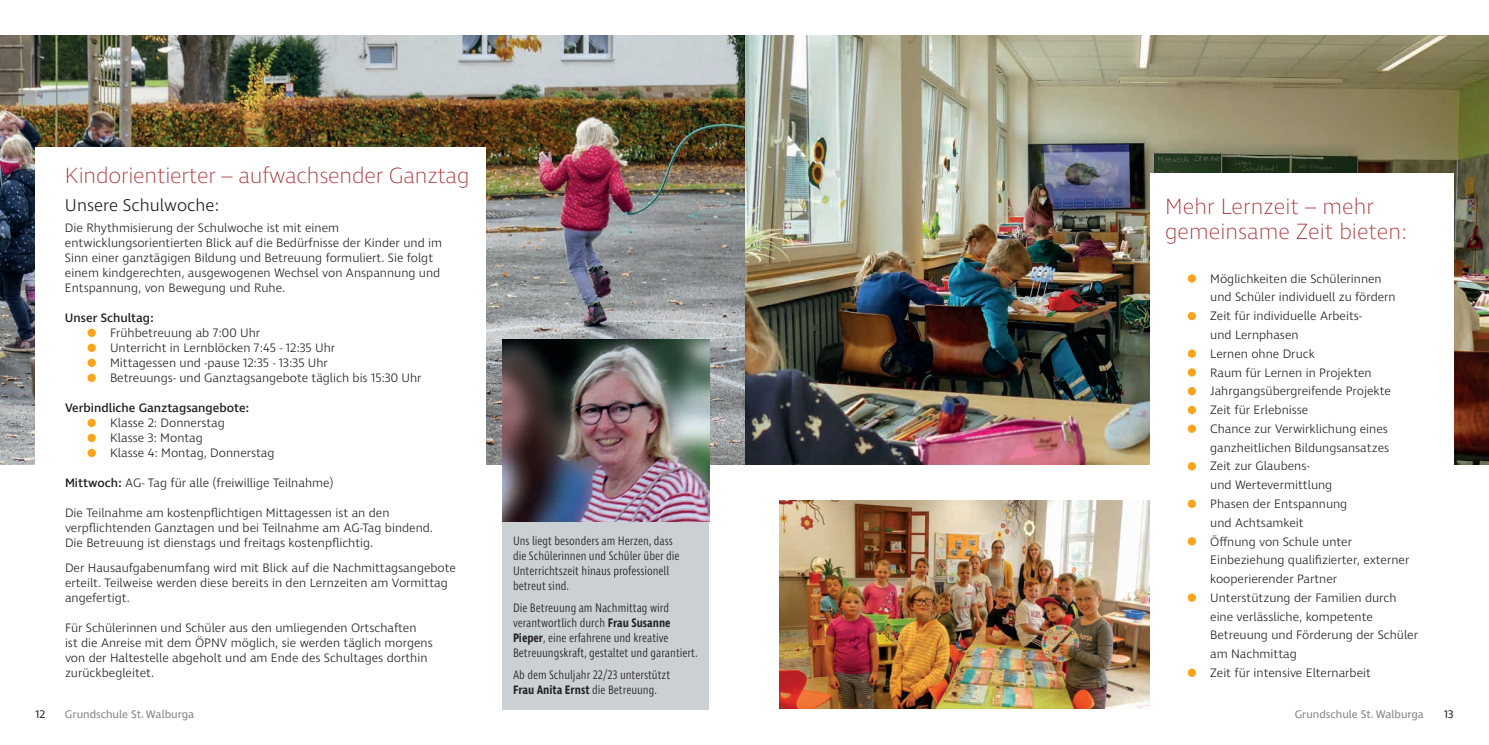
<style>
.page{position:relative;width:1489px;height:745px;background:#fff}
.page>*{position:absolute;margin:0;border:0;box-sizing:border-box;transform-origin:0 0}
.t1{font:200 22.5px/25px "Ingra";letter-spacing:-.01em;color:#a72b30}
.t2{font:300 17.5px "Ingra";color:#231f20}
.t3{font:300 12.5px/18.8px "Ingra";color:#231f20}
.t4{font:300 12.5px/15px "Ingra Cd";color:#231f20}
.t5{font:500 12.5px "Ingra";color:#231f20}
.t6{font:11.25px "Ingra";color:#808285}
.t7{font:11.25px "Ingra";color:#231f20}
.s1{font-weight:500}
.s2{font-weight:600}
</style>
<div class="page">
<img style="left:744px;top:35px;width:744px;height:429px">
<div style="left:1149px;top:172px;width:304px;height:416px;background:#fff"></div>
<div style="left:1187px;top:274px;width:8px;height:8px;background:#f9a51b;border-radius:50%"></div>
<div style="left:1187px;top:312px;width:8px;height:8px;background:#f9a51b;border-radius:50%"></div>
<div style="left:1187px;top:349px;width:8px;height:8px;background:#f9a51b;border-radius:50%"></div>
<div style="left:1187px;top:368px;width:8px;height:8px;background:#f9a51b;border-radius:50%"></div>
<div style="left:1187px;top:387px;width:8px;height:8px;background:#f9a51b;border-radius:50%"></div>
<svg style="left:1187px;top:405px;width:8px;height:9px"></svg>
<div style="left:1187px;top:424px;width:8px;height:8px;background:#f9a51b;border-radius:50%"></div>
<div style="left:1187px;top:462px;width:8px;height:8px;background:#f9a51b;border-radius:50%"></div>
<div style="left:1187px;top:499px;width:8px;height:8px;background:#f9a51b;border-radius:50%"></div>
<div style="left:1187px;top:537px;width:8px;height:8px;background:#f9a51b;border-radius:50%"></div>
<div style="left:1187px;top:593px;width:8px;height:8px;background:#f9a51b;border-radius:50%"></div>
<div style="left:1187px;top:668px;width:8px;height:8px;background:#f9a51b;border-radius:50%"></div>
<img style="left:0;top:35px;width:744px;height:429px">
<div style="left:35px;top:147px;width:450px;height:544px;background:#fff"></div>
<div style="left:87px;top:328px;width:9px;height:9px;background:#f9a51b;border-radius:50%"></div>
<svg style="left:87px;top:343px;width:9px;height:9px"></svg>
<svg style="left:87px;top:358px;width:9px;height:9px"></svg>
<svg style="left:87px;top:373px;width:9px;height:9px"></svg>
<svg style="left:87px;top:418px;width:9px;height:9px"></svg>
<svg style="left:87px;top:433px;width:9px;height:9px"></svg>
<svg style="left:87px;top:448px;width:9px;height:9px"></svg>
<img style="left:780px;top:500px;width:369px;height:208px">
<div style="left:502px;top:339px;width:207px;height:370px;background:#cad0d3"></div>
<img style="left:502px;top:339px;width:207px;height:182px">
<h1 class="t1" style="left:65px;top:164px;width:406px">Kindorientierter – aufwachsender Ganztag</h1>
<h2 class="t2" style="left:65px;top:194px;width:156px">Unsere Schulwoche:</h2>
<p class="t3" style="left:65px;top:221px;width:378px;line-height:15px">Die Rhythmisierung der Schulwoche ist mit einem entwicklungsorientierten Blick auf die Bedürfnisse der Kinder und im Sinn einer ganztägigen Bildung und Betreuung formuliert. Sie folgt einem kindgerechten, ausgewogenen Wechsel von Anspannung und Entspannung, von Bewegung und Ruhe.</p>
<p class="t5" style="left:65px;top:310px;width:90px">Unser Schultag:</p>
<p class="t3" style="left:110px;top:326px;width:313px;line-height:15px">Frühbetreuung ab 7:00 Uhr<br>Unterricht in Lernblöcken 7:45 - 12:35 Uhr<br>Mittagessen und -pause 12:35 - 13:35 Uhr<br>Betreuungs- und Ganztagsangebote täglich bis 15:30 Uhr</p>
<p class="t5" style="left:65px;top:400px;width:186px">Verbindliche Ganztagsangebote:</p>
<p class="t3" style="left:110px;top:416px;width:166px;line-height:15px">Klasse 2: Donnerstag<br>Klasse 3: Montag<br>Klasse 4: Montag, Donnerstag</p>
<p class="t3" style="left:65px;top:474px;width:270px"><span class="s1">Mittwoch:</span> AG- Tag für alle (freiwillige Teilnahme)</p>
<p class="t3" style="left:65px;top:506px;width:369px;line-height:15px">Die Teilnahme am kostenpflichtigen Mittagessen ist an den verpflichtenden Ganztagen und bei Teilnahme am AG-Tag bindend.<br>Die Betreuung ist dienstags und freitags kostenpflichtig.</p>
<p class="t3" style="left:65px;top:561px;width:392px;line-height:15px">Der Hausaufgabenumfang wird mit Blick auf die Nachmittagsangebote erteilt. Teilweise werden diese bereits in den Lernzeiten am Vormittag angefertigt.</p>
<p class="t3" style="left:65px;top:621px;width:369px;line-height:15px">Für Schülerinnen und Schüler aus den umliegenden Ortschaften<br>ist die Anreise mit dem ÖPNV möglich, sie werden täglich morgens von der Haltestelle abgeholt und am Ende des Schultages dorthin zurückbegleitet.</p>
<p class="t4" style="left:513px;top:533px;width:168px">Uns liegt besonders am Herzen, dass die Schülerinnen und Schüler über die<br>Unterrichtszeit hinaus professionell betreut sind.</p>
<p class="t4" style="left:513px;top:600px;width:186px">Die Betreuung am Nachmittag wird verantwortlich durch <span class="s2">Frau Susanne Pieper</span>, eine erfahrene und kreative Betreuungskraft, gestaltet und garantiert.</p>
<p class="t4" style="left:513px;top:667px;width:159px">Ab dem Schuljahr 22/23 unterstützt<br><span class="s2">Frau Anita Ernst</span> die Betreuung.</p>
<h1 class="t1" style="left:1165px;top:195px;width:243px">Mehr Lernzeit – mehr gemeinsame Zeit bieten:</h1>
<p class="t3" style="left:1210px;top:269px;width:209px">Möglichkeiten die Schülerinnen<br>und Schüler individuell zu fördern<br>Zeit für individuelle Arbeits-<br>und Lernphasen<br>Lernen ohne Druck<br>Raum für Lernen in Projekten<br>Jahrgangsübergreifende Projekte<br>Zeit für Erlebnisse<br>Chance zur Verwirklichung eines ganzheitlichen Bildungsansatzes<br>Zeit zur Glaubens-<br>und Wertevermittlung<br>Phasen der Entspannung<br>und Achtsamkeit<br>Öffnung von Schule unter<br>Einbeziehung qualifizierter, externer kooperierender Partner<br>Unterstützung der Familien durch eine verlässliche, kompetente<br>Betreuung und Förderung der Schüler am Nachmittag<br>Zeit für intensive Elternarbeit</p>
<p class="t7" style="left:35px;top:706px;width:11px">12</p>
<p class="t6" style="left:65px;top:706px;width:131px">Grundschule St. Walburga</p>
<p class="t6" style="left:1294px;top:706px;width:131px">Grundschule St. Walburga</p>
<p class="t7" style="left:1443px;top:706px;width:11px">13</p>
</div>
